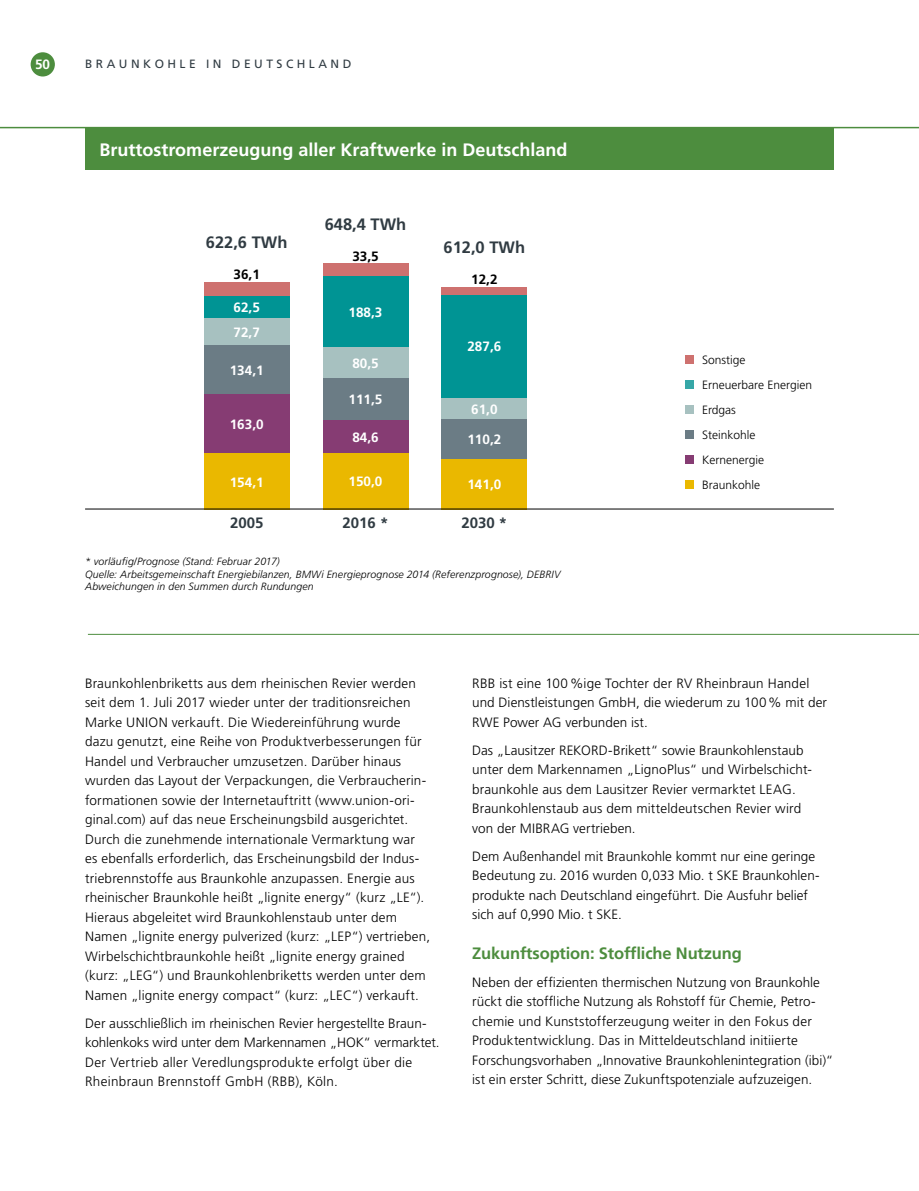
<style>
.page{position:relative;width:919px;height:1191px;background:#fff}
.page>*{position:absolute;margin:0;border:0;box-sizing:border-box;transform-origin:0 0}
.t1{font:700 18px "Frutiger LT Std";color:#fff}
.t2{font:700 16.5px "Frutiger LT Std";letter-spacing:-.01em;color:#4d8d3e}
.t3{font:700 16.5px "Frutiger LT Std";color:#303b42}
.t4{font:700 15px "Frutiger LT Std";color:#303b42}
.t5{font:300 13.5px/19.5px "Frutiger LT Std";letter-spacing:.01em;color:#000}
.t6{font:700 13.5px "Frutiger LT Std";color:#fff}
.t7{font:700 13.5px "Frutiger LT Std";color:#000}
.t8{font:300 12px/25px "Frutiger LT Std";color:#000}
.t9{font:12px "Frutiger LT Std";letter-spacing:.29em;color:#303b42}
.t10{font:italic 300 10.5px/12.6px "Frutiger LT Std";letter-spacing:.01em;color:#000}
</style>
<div class="page">
<div style="left:204px;top:283px;width:85px;height:13px;background:#ce716f"></div>
<div style="left:204px;top:296px;width:85px;height:23px;background:#009494"></div>
<div style="left:204px;top:319px;width:85px;height:26px;background:#a7c1c0"></div>
<div style="left:204px;top:345px;width:85px;height:49px;background:#6b7c85"></div>
<div style="left:204px;top:394px;width:85px;height:59px;background:#863c73"></div>
<div style="left:204px;top:453px;width:85px;height:56px;background:#eab800"></div>
<div style="left:323px;top:263px;width:85px;height:13px;background:#ce716f"></div>
<div style="left:323px;top:276px;width:85px;height:72px;background:#009494"></div>
<div style="left:323px;top:348px;width:85px;height:30px;background:#a7c1c0"></div>
<div style="left:323px;top:378px;width:85px;height:42px;background:#6b7c85"></div>
<div style="left:323px;top:420px;width:85px;height:32px;background:#863c73"></div>
<div style="left:323px;top:452px;width:85px;height:57px;background:#eab800"></div>
<div style="left:441px;top:287px;width:86px;height:7px;background:#ce716f"></div>
<div style="left:441px;top:295px;width:86px;height:103px;background:#009494"></div>
<div style="left:441px;top:398px;width:86px;height:21px;background:#a7c1c0"></div>
<div style="left:441px;top:419px;width:86px;height:40px;background:#6b7c85"></div>
<div style="left:441px;top:459px;width:86px;height:50px;background:#eab800"></div>
<div style="left:85px;top:128px;width:748px;height:42px;background:#4d8d3e"></div>
<hr style="left:88px;top:634px;width:830px;height:1px;background:#4d8d3e">
<div style="left:685px;top:355px;width:8px;height:8px;background:#ce716f"></div>
<div style="left:685px;top:380px;width:8px;height:8px;background:#36a7a7"></div>
<div style="left:685px;top:405px;width:8px;height:8px;background:#a7c1c0"></div>
<div style="left:685px;top:430px;width:8px;height:8px;background:#6b7c85"></div>
<div style="left:685px;top:455px;width:8px;height:8px;background:#863c73"></div>
<div style="left:685px;top:480px;width:8px;height:8px;background:#eab800"></div>
<hr style="left:85px;top:508px;width:748px;height:1px;background:#000">
<hr style="left:0;top:127px;width:918px;height:1px;background:#4d8d3e">
<div style="left:31px;top:52px;width:24px;height:24px;background:#4d8d3e;border-radius:50%"></div>
<p class="t6" style="left:35px;top:59px;width:17px">50</p>
<p class="t9" style="left:85px;top:59px;width:268px">BRAUNKOHLE IN DEUTSCHLAND</p>
<h1 class="t1" style="left:100px;top:142px;width:469px">Bruttostromerzeugung aller Kraftwerke in Deutschland</h1>
<p class="t3" style="left:206px;top:235px;width:83px">622,6 TWh</p>
<p class="t7" style="left:233px;top:269px;width:28px">36,1</p>
<p class="t6" style="left:233px;top:302px;width:28px">62,5</p>
<p class="t6" style="left:233px;top:327px;width:28px">72,7</p>
<p class="t6" style="left:230px;top:364px;width:35px">134,1</p>
<p class="t6" style="left:230px;top:418px;width:35px">163,0</p>
<p class="t6" style="left:230px;top:476px;width:35px">154,1</p>
<p class="t3" style="left:324px;top:217px;width:83px">648,4 TWh</p>
<p class="t7" style="left:352px;top:251px;width:28px">33,5</p>
<p class="t6" style="left:348px;top:307px;width:35px">188,3</p>
<p class="t6" style="left:352px;top:358px;width:28px">80,5</p>
<p class="t6" style="left:348px;top:394px;width:35px">111,5</p>
<p class="t6" style="left:352px;top:431px;width:28px">84,6</p>
<p class="t6" style="left:348px;top:476px;width:35px">150,0</p>
<p class="t3" style="left:443px;top:240px;width:83px">612,0 TWh</p>
<p class="t7" style="left:471px;top:274px;width:28px">12,2</p>
<p class="t6" style="left:467px;top:341px;width:35px">287,6</p>
<p class="t6" style="left:471px;top:403px;width:28px">61,0</p>
<p class="t6" style="left:467px;top:434px;width:35px">110,2</p>
<p class="t6" style="left:467px;top:479px;width:35px">141,0</p>
<p class="t4" style="left:230px;top:516px;width:35px">2005</p>
<p class="t4" style="left:342px;top:516px;width:47px">2016 *</p>
<p class="t4" style="left:461px;top:516px;width:47px">2030 *</p>
<p class="t10" style="left:85px;top:556px;width:477px">* vorläufig/Prognose (Stand: Februar 2017)<br>Quelle: Arbeitsgemeinschaft Energiebilanzen, BMWi Energieprognose 2014 (Referenzprognose), DEBRIV<br>Abweichungen in den Summen durch Rundungen</p>
<p class="t8" style="left:702px;top:347px;width:112px">Sonstige<br>Erneuerbare Energien<br>Erdgas<br>Steinkohle<br>Kernenergie<br>Braunkohle</p>
<p class="t5" style="left:85px;top:673px;width:346px">Braunkohlenbriketts aus dem rheinischen Revier werden seit dem 1. Juli 2017 wieder unter der traditionsreichen Marke UNION verkauft. Die Wiedereinführung wurde dazu genutzt, eine Reihe von Produktverbesserungen für Handel und Verbraucher umzusetzen. Darüber hinaus wurden das Layout der Verpackungen, die Verbraucherin&shy;formationen sowie der Internetauftritt (www.union-ori&shy;ginal.com) auf das neue Erscheinungsbild ausgerichtet.<br>Durch die zunehmende internationale Vermarktung war es ebenfalls erforderlich, das Erscheinungsbild der Indus&shy;triebrennstoffe aus Braunkohle anzupassen. Energie aus rheinischer Braunkohle heißt „lignite energy“ (kurz „LE“).<br>Hieraus abgeleitet wird Braunkohlenstaub unter dem Namen „lignite energy pulverized (kurz: „LEP“) vertrieben, Wirbelschichtbraunkohle heißt „lignite energy grained (kurz: „LEG“) und Braunkohlenbriketts werden unter dem Namen „lignite energy compact“ (kurz: „LEC“) verkauft.</p>
<p class="t5" style="left:85px;top:1013px;width:356px">Der ausschließlich im rheinischen Revier hergestellte Braun&shy;kohlenkoks wird unter dem Markennamen „HOK“ vermarktet.<br>Der Vertrieb aller Veredlungsprodukte erfolgt über die Rheinbraun Brennstoff GmbH (RBB), Köln.</p>
<p class="t5" style="left:472px;top:673px;width:356px">RBB ist eine 100 %ige Tochter der RV Rheinbraun Handel und Dienstleistungen GmbH, die wiederum zu 100 % mit der<br>RWE Power AG verbunden ist.</p>
<p class="t5" style="left:472px;top:740px;width:341px">Das „Lausitzer REKORD-Brikett“ sowie Braunkohlenstaub unter dem Markennamen „LignoPlus“ und Wirbelschicht&shy;braunkohle aus dem Lausitzer Revier vermarktet LEAG.<br>Braunkohlenstaub aus dem mitteldeutschen Revier wird von der MIBRAG vertrieben.</p>
<p class="t5" style="left:472px;top:846px;width:349px">Dem Außenhandel mit Braunkohle kommt nur eine geringe Bedeutung zu. 2016 wurden 0,033 Mio. t SKE Braunkohlen&shy;produkte nach Deutschland eingeführt. Die Ausfuhr belief sich auf 0,990 Mio. t SKE.</p>
<p class="t2" style="left:472px;top:946px;width:271px">Zukunftsoption: Stoffliche Nutzung</p>
<p class="t5" style="left:472px;top:973px;width:362px">Neben der effizienten thermischen Nutzung von Braunkohle rückt die stoffliche Nutzung als Rohstoff für Chemie, Petro&shy;chemie und Kunststofferzeugung weiter in den Fokus der Produktentwicklung. Das in Mitteldeutschland initiierte Forschungsvorhaben „Innovative Braunkohlenintegration (ibi)“ ist ein erster Schritt, diese Zukunftspotenziale aufzuzeigen.</p>
</div>
